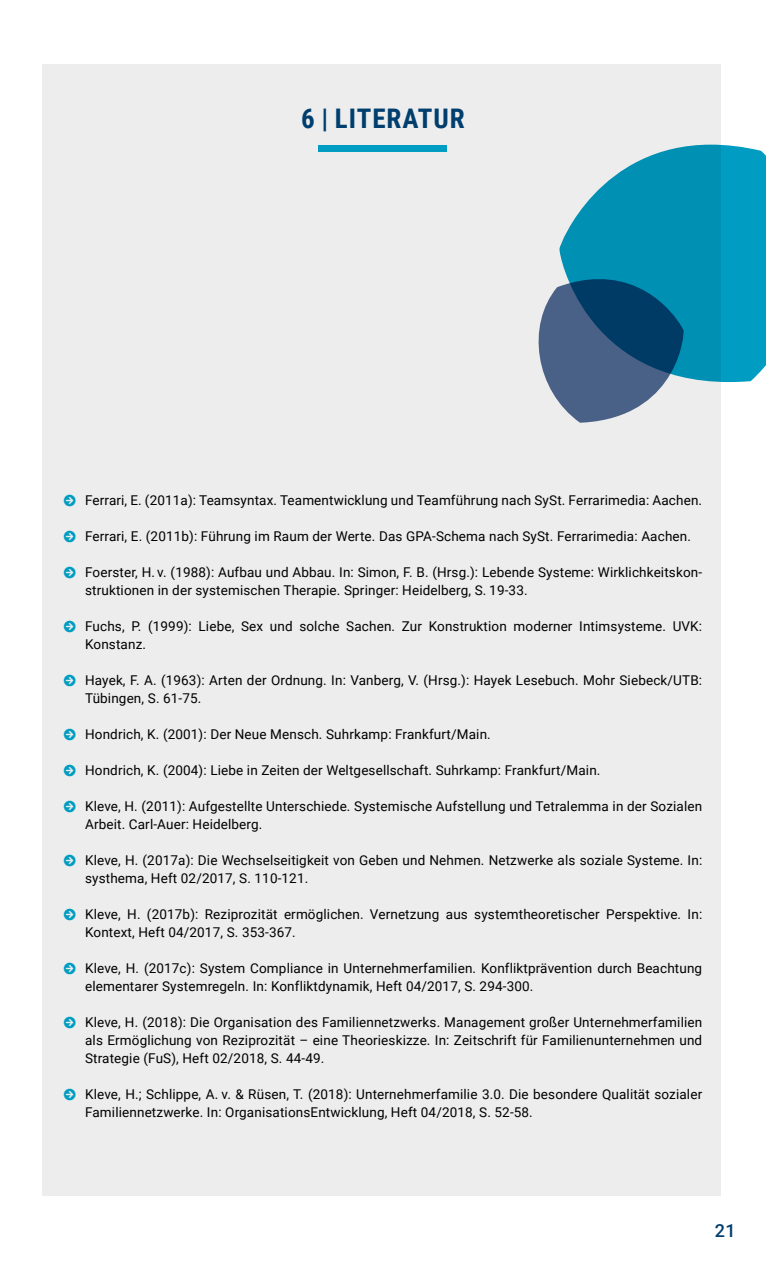
<style>
.page{position:relative;width:766px;height:1263px;background:#fff}
.page>*{position:absolute;margin:0;border:0;box-sizing:border-box;transform-origin:0 0}
.t1{font:700 27px "Roboto Condensed";letter-spacing:.035em;color:#003e6e}
.t2{font:500 18px "Roboto";color:#003e6e}
.t3{font:13.5px/18px "Roboto";letter-spacing:.01em;color:#000}
.s1{color:#009cc1}
</style>
<div class="page">
<div style="left:43px;top:64px;width:678px;height:1131px;background:#ededed"></div>
<div style="left:318px;top:145px;width:129px;height:7px;background:#009cc1"></div>
<svg style="left:559px;top:145px;width:206px;height:237px;background:#1fa0be"></svg>
<svg style="left:538px;top:272px;width:146px;height:151px"></svg>
<h1 class="t1" style="left:301px;top:99px;width:165px">6 | LITERATUR</h1>
<p class="t3" style="left:64px;top:491px;width:639px"><span class="s1">□●▼</span> Ferrari, E. (2011a): Teamsyntax. Teamentwicklung und Teamführung nach SySt. Ferrarimedia: Aachen.</p>
<p class="t3" style="left:64px;top:527px;width:628px"><span class="s1">□●▼</span> Ferrari, E. (2011b): Führung im Raum der Werte. Das GPA-Schema nach SySt. Ferrarimedia: Aachen.</p>
<p class="t3" style="left:85px;top:563px;width:618px;text-indent:-21px"><span class="s1">□●▼</span> Foerster, H. v. (1988): Aufbau und Abbau. In: Simon, F. B. (Hrsg.): Lebende Systeme: Wirklichkeitskon&shy;struktionen in der systemischen Therapie. Springer: Heidelberg, S. 19-33.</p>
<p class="t3" style="left:85px;top:617px;width:618px;text-indent:-21px"><span class="s1">□●▼</span> Fuchs, P. (1999): Liebe, Sex und solche Sachen. Zur Konstruktion moderner Intimsysteme. UVK:<br>Konstanz.</p>
<p class="t3" style="left:85px;top:671px;width:618px;text-indent:-21px"><span class="s1">□●▼</span> Hayek, F. A. (1963): Arten der Ordnung. In: Vanberg, V. (Hrsg.): Hayek Lesebuch. Mohr Siebeck/UTB:<br>Tübingen, S. 61-75.</p>
<p class="t3" style="left:64px;top:725px;width:428px"><span class="s1">□●▼</span> Hondrich, K. (2001): Der Neue Mensch. Suhrkamp: Frankfurt/Main.</p>
<p class="t3" style="left:64px;top:761px;width:538px"><span class="s1">□●▼</span> Hondrich, K. (2004): Liebe in Zeiten der Weltgesellschaft. Suhrkamp: Frankfurt/Main.</p>
<p class="t3" style="left:85px;top:797px;width:618px;text-indent:-21px"><span class="s1">□●▼</span> Kleve, H. (2011): Aufgestellte Unterschiede. Systemische Aufstellung und Tetralemma in der Sozialen<br>Arbeit. Carl-Auer: Heidelberg.</p>
<p class="t3" style="left:85px;top:851px;width:618px;text-indent:-21px"><span class="s1">□●▼</span> Kleve, H. (2017a): Die Wechselseitigkeit von Geben und Nehmen. Netzwerke als soziale Systeme. In: systhema, Heft 02/2017, S. 110-121.</p>
<p class="t3" style="left:85px;top:905px;width:618px;text-indent:-21px"><span class="s1">□●▼</span> Kleve, H. (2017b): Reziprozität ermöglichen. Vernetzung aus systemtheoretischer Perspektive. In:<br>Kontext, Heft 04/2017, S. 353-367.</p>
<p class="t3" style="left:85px;top:959px;width:618px;text-indent:-21px"><span class="s1">□●▼</span> Kleve, H. (2017c): System Compliance in Unternehmerfamilien. Konfliktprävention durch Beachtung elementarer Systemregeln. In: Konfliktdynamik, Heft 04/2017, S. 294-300.</p>
<p class="t3" style="left:85px;top:1013px;width:618px;text-align:justify;text-indent:-21px"><span class="s1">□●▼</span> Kleve, H. (2018): Die Organisation des Familiennetzwerks. Management großer Unternehmerfamilien als Ermöglichung von Reziprozität – eine Theorieskizze. In: Zeitschrift für Familienunternehmen und Strategie (FuS), Heft 02/2018, S. 44-49.</p>
<p class="t3" style="left:85px;top:1085px;width:618px;text-indent:-21px"><span class="s1">□●▼</span> Kleve, H.; Schlippe, A. v. &amp; Rüsen, T. (2018): Unternehmerfamilie 3.0. Die besondere Qualität sozialer<br>Familiennetzwerke. In: OrganisationsEntwicklung, Heft 04/2018, S. 52-58.</p>
<h2 class="t2" style="left:714px;top:1218px;width:23px">21</h2>
</div>
